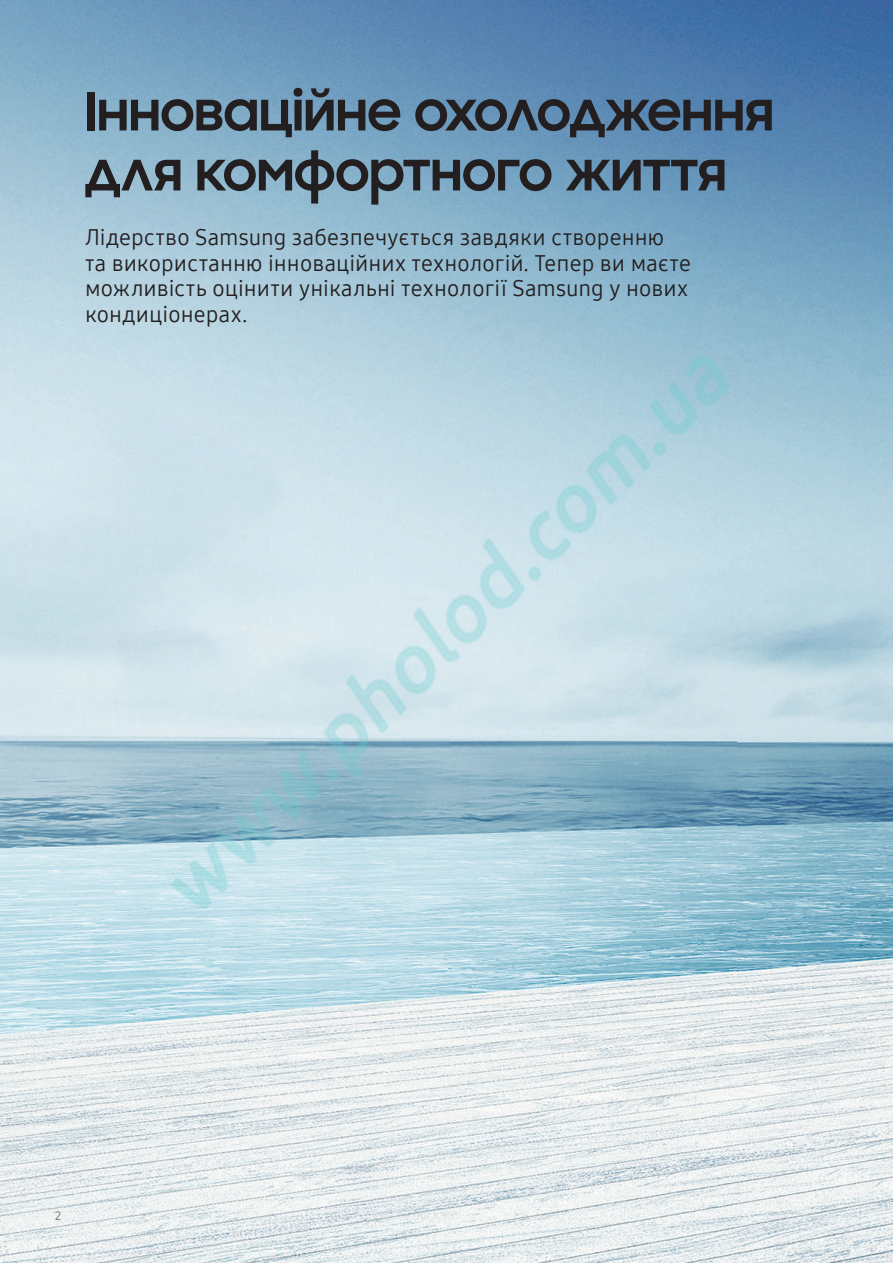
<style>
.page{position:relative;width:893px;height:1263px;background:#fff}
.page>*{position:absolute;margin:0;border:0;box-sizing:border-box;transform-origin:0 0}
.t1{font:700 52.5px/60px "Samsung Sharp Sans";color:#231f20}
.t2{font:22.5px/25.5px "Samsung One 400";letter-spacing:.005em;color:#231f20}
.t3{font:12px "Samsung One 400";color:#6c6d70}
</style>
<div class="page">
<img style="left:0;top:0;width:893px;height:1263px">
<img style="left:142px;top:227px;width:609px;height:809px">
<h1 class="t1" style="left:85px;top:79px;width:690px">Інноваційне охолодження для комфортного життя</h1>
<p class="t2" style="left:85px;top:224px;width:607px">Лідерство Samsung забезпечується завдяки створенню та використанню інноваційних технологій. Тепер ви маєте можливість оцінити унікальні технології Samsung у нових кондиціонерах.</p>
<p class="t3" style="left:55px;top:1208px;width:8px">2</p>
</div>
